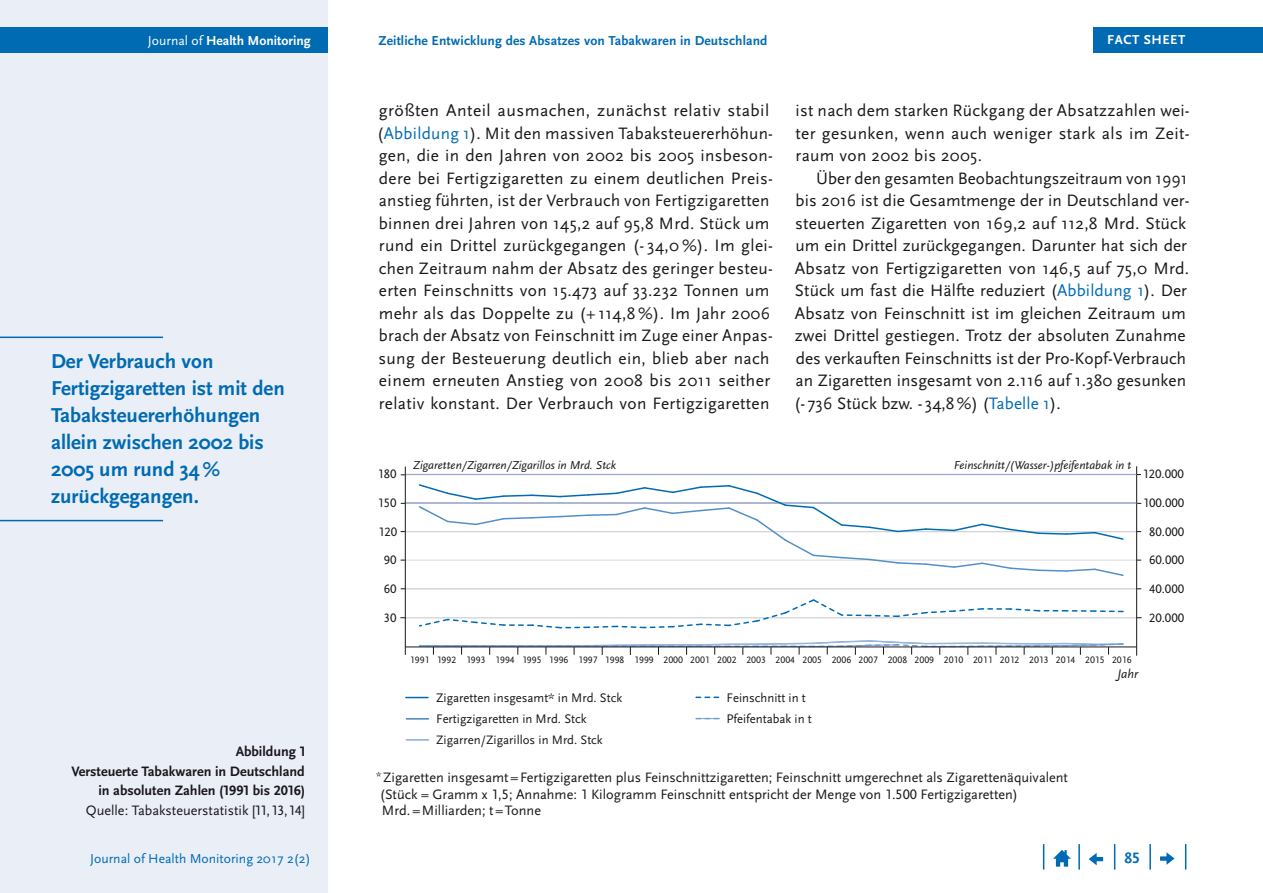
<style>
.page{position:relative;width:1263px;height:893px;background:#fff}
.page>*{position:absolute;margin:0;border:0;box-sizing:border-box;transform-origin:0 0}
.t1{font:700 21px/27px "Scala Sans Pro";color:#006bb3}
.Copy_Einzug{font:17.25px/22.5px "Scala Sans Pro";letter-spacing:.015em;color:#1a171c}
.t2{font:700 15.75px "Scala Sans Pro";color:#006bb3}
.t3{font:14.25px/16.5px "Scala Sans Pro";color:#1a171c}
.t4{font:700 14.25px/19.5px "Scala Sans Pro";color:#1a171c;text-align:right}
.t5{font:700 13.65px "Scala Sans Pro";letter-spacing:.01em;color:#006bb3}
.t6{font:13.65px "Scala Sans Pro";color:#006bb3}
.t7{font:700 13.65px "Scala Sans Pro";color:#fff}
.t8{font:700 13.5px "Scala Sans Pro";letter-spacing:.04em;color:#fff}
.t9{font:12.9px/21.3px "Scala Sans Pro";color:#1a171c}
.t10{font:italic 12.9px "Scala Sans Pro";color:#1a171c}
.t11{font:12.75px "Scala Sans Pro";color:#1a171c}
.t12{font:italic 12px "Scala Sans Pro";color:#1a171c}
.t13{font:9.75px "Scala Sans Pro";color:#1a171c}
.s1{font-weight:400}
.s2{color:#006bb3}
</style>
<div class="page">
<div style="left:0;top:0;width:327px;height:893px;background:#eaeef7"></div>
<div style="left:0;top:28px;width:327px;height:25px;background:#006bb3"></div>
<svg style="left:1185px;top:844px;width:1px;height:26px"></svg>
<hr style="left:1149px;top:844px;width:2px;height:26px;background:#006bb3">
<svg style="left:1114px;top:844px;width:1px;height:26px"></svg>
<hr style="left:1078px;top:844px;width:2px;height:26px;background:#006bb3">
<svg style="left:1043px;top:844px;width:1px;height:26px"></svg>
<svg style="left:1053px;top:850px;width:18px;height:17px"></svg>
<svg style="left:1089px;top:853px;width:14px;height:12px"></svg>
<svg style="left:1160px;top:852px;width:14px;height:13px"></svg>
<div style="left:1093px;top:28px;width:170px;height:25px;background:#006bb3"></div>
<hr style="left:0;top:337px;width:163px;height:1px;background:#006bb3">
<hr style="left:0;top:520px;width:163px;height:1px;background:#006bb3">
<hr style="left:405px;top:474px;width:731px;height:1px;background:#d9dadb">
<hr style="left:405px;top:560px;width:731px;height:1px;background:#d9dadb">
<hr style="left:405px;top:531px;width:731px;height:1px;background:#d9dadb">
<hr style="left:405px;top:503px;width:731px;height:1px;background:#d9dadb">
<hr style="left:406px;top:588px;width:730px;height:1px;background:#d9dadb">
<hr style="left:405px;top:617px;width:731px;height:1px;background:#d9dadb">
<hr style="left:1136px;top:466px;width:1px;height:190px;background:#1a171c">
<hr style="left:405px;top:467px;width:1px;height:188px;background:#1a171c">
<hr style="left:419px;top:645px;width:29px;height:2px;background:#99b6dc">
<svg style="left:417px;top:484px;width:708px;height:92px"></svg>
<svg style="left:418px;top:599px;width:705px;height:30px"></svg>
<svg style="left:420px;top:640px;width:704px;height:15px"></svg>
<svg style="left:406px;top:697px;width:22px;height:1px"></svg>
<svg style="left:406px;top:718px;width:22px;height:1px"></svg>
<svg style="left:696px;top:697px;width:24px;height:1px"></svg>
<svg style="left:696px;top:718px;width:24px;height:1px"></svg>
<svg style="left:406px;top:739px;width:22px;height:1px"></svg>
<hr style="left:405px;top:647px;width:731px;height:1px;background:#1a171c">
<p class="t7" style="left:148px;top:33px;width:164px"><span class="s1">Journal of</span> Health Monitoring</p>
<p class="t5" style="left:378px;top:33px;width:390px">Zeitliche Entwicklung des Absatzes von Tabakwaren in Deutschland</p>
<p class="t8" style="left:1107px;top:32px;width:80px">FACT SHEET</p>
<p class="t1" style="left:51px;top:348px;width:235px">Der Verbrauch von<br>Fertigzigaretten ist mit den<br>Tabaksteuererhöhungen allein zwischen 2002 bis<br>2005 um rund 34 % zurückgegangen.</p>
<p class="t4" style="left:71px;top:742px;width:236px">Abbildung 1<br>Versteuerte Tabakwaren in Deutschland in absoluten Zahlen (1991 bis 2016)</p>
<p class="t3" style="left:86px;top:802px;width:221px">Quelle: Tabaksteuerstatistik [11, 13, 14]</p>
<p class="Copy_Einzug" style="left:377px;top:99px;width:397px">größten Anteil ausmachen, zunächst relativ stabil (<span class="s2">Abbildung 1</span>). Mit den massiven Tabaksteuererhöhun&shy;gen, die in den Jahren von 2002 bis 2005 insbeson&shy;dere bei Fertigzigaretten zu einem deutlichen Preis&shy;anstieg führten, ist der Verbrauch von Fertigzigaretten binnen drei Jahren von 145,2 auf 95,8 Mrd. Stück um rund ein Drittel zurückgegangen (- 34,0 %). Im glei&shy;chen Zeitraum nahm der Absatz des geringer besteu&shy;erten Feinschnitts von 15.473 auf 33.232 Tonnen um mehr als das Doppelte zu (+ 114,8 %). Im Jahr 2006 brach der Absatz von Feinschnitt im Zuge einer Anpas&shy;sung der Besteuerung deutlich ein, blieb aber nach einem erneuten Anstieg von 2008 bis 2011 seither relativ konstant. Der Verbrauch von Fertigzigaretten</p>
<p class="Copy_Einzug" style="left:795px;top:99px;width:396px;text-align:justify">ist nach dem starken Rückgang der Absatzzahlen wei&shy;ter gesunken, wenn auch weniger stark als im Zeit&shy;raum von 2002 bis 2005.</p>
<p class="Copy_Einzug" style="left:794px;top:167px;width:397px;text-indent:22px">Über den gesamten Beobachtungszeitraum von 1991 bis 2016 ist die Gesamtmenge der in Deutschland ver&shy;steuerten Zigaretten von 169,2 auf 112,8 Mrd. Stück um ein Drittel zurückgegangen. Darunter hat sich der Absatz von Fertigzigaretten von 146,5 auf 75,0 Mrd.<br>Stück um fast die Hälfte reduziert (<span class="s2">Abbildung 1</span>). Der Absatz von Feinschnitt ist im gleichen Zeitraum um zwei Drittel gestiegen. Trotz der absoluten Zunahme des verkauften Feinschnitts ist der Pro-Kopf-Verbrauch an Zigaretten insgesamt von 2.116 auf 1.380 gesunken (- 736 Stück bzw. - 34,8%) (<span class="s2">Tabelle 1</span>).</p>
<p class="t11" style="left:377px;top:467px;width:21px">180</p>
<p class="t12" style="left:413px;top:458px;width:205px">Zigaretten/Zigarren/Zigarillos in Mrd. Stck</p>
<p class="t12" style="left:954px;top:458px;width:179px">Feinschnitt/(Wasser-)pfeifentabak in t</p>
<p class="t11" style="left:1142px;top:467px;width:43px">120.000</p>
<p class="t11" style="left:377px;top:495px;width:21px">150</p>
<p class="t11" style="left:1143px;top:495px;width:43px">100.000</p>
<p class="t11" style="left:378px;top:524px;width:21px">120</p>
<p class="t11" style="left:1149px;top:524px;width:37px">80.000</p>
<p class="t11" style="left:384px;top:553px;width:14px">90</p>
<p class="t11" style="left:1149px;top:553px;width:37px">60.000</p>
<p class="t11" style="left:384px;top:581px;width:14px">60</p>
<p class="t11" style="left:1149px;top:581px;width:37px">40.000</p>
<p class="t11" style="left:384px;top:610px;width:14px">30</p>
<p class="t11" style="left:1149px;top:610px;width:37px">20.000</p>
<p class="t13" style="left:410px;top:654px;width:723px">1991 1992 1993 1994 1995 1996 1997 1998 1999 2000 2001 2002 2003 2004 2005 2006 2007 2008 2009 2010 2011 2012 2013 2014 2015 2016</p>
<p class="t9" style="left:436px;top:687px;width:188px">Zigaretten insgesamt* in Mrd. Stck<br>Fertigzigaretten in Mrd. Stck</p>
<p class="t9" style="left:726px;top:687px;width:81px">Feinschnitt in t</p>
<p class="t11" style="left:436px;top:732px;width:168px">Zigarren/Zigarillos in Mrd. Stck</p>
<p class="t10" style="left:1117px;top:666px;width:22px">Jahr</p>
<p class="t9" style="left:726px;top:708px;width:87px">Pfeifentabak in t</p>
<p class="t3" style="left:376px;top:769px;width:693px"><sup>*</sup> Zigaretten insgesamt = Fertigzigaretten plus Feinschnittzigaretten; Feinschnitt umgerechnet als Zigarettenäquivalent (Stück = Gramm x 1,5; Annahme: 1 Kilogramm Feinschnitt entspricht der Menge von 1.500 Fertigzigaretten)<br>Mrd. = Milliarden; t = Tonne</p>
<p class="t6" style="left:90px;top:850px;width:222px">Journal of Health Monitoring 2017 2(2)</p>
<p class="t2" style="left:1124px;top:849px;width:17px">85</p>
</div>
